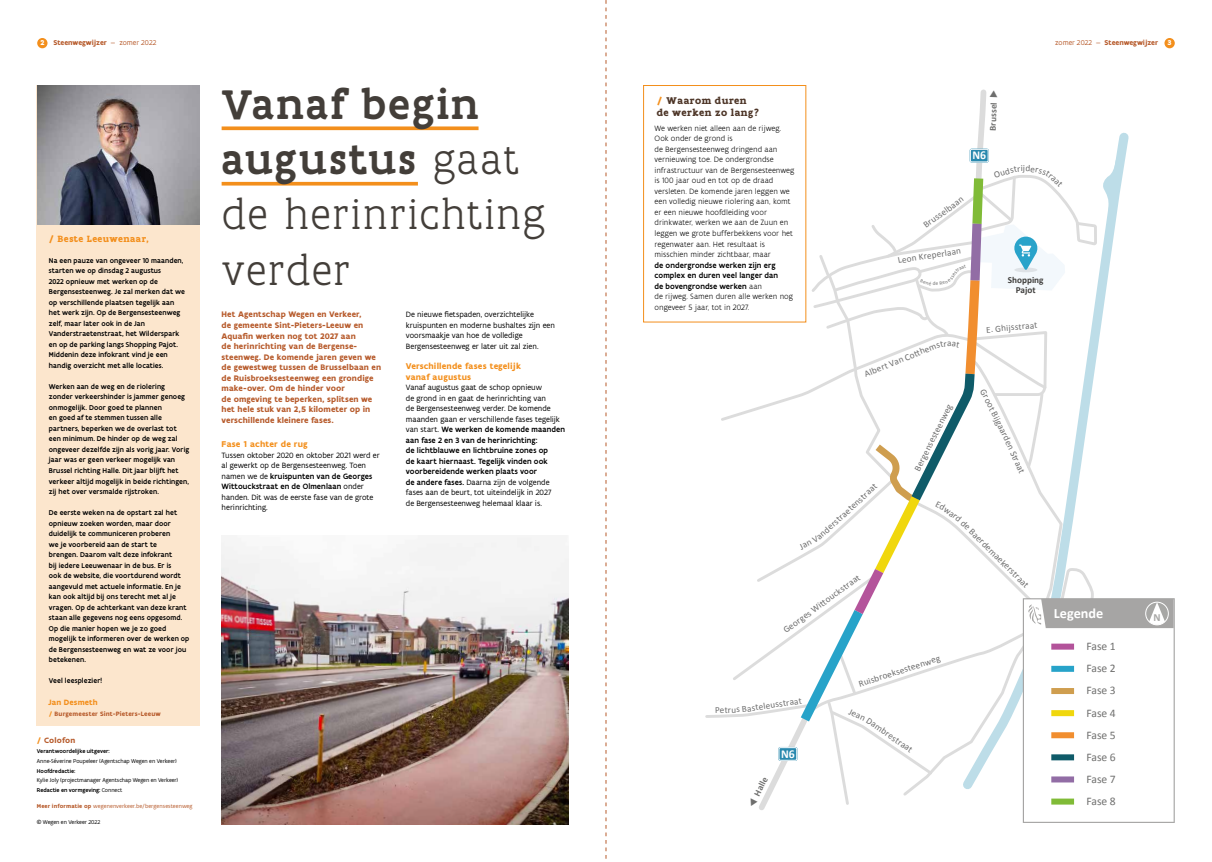
<style>
.page{position:relative;width:1212px;height:862px;background:#fff}
.page>*{position:absolute;margin:0;border:0;box-sizing:border-box;transform-origin:0 0}
.t1{font:300 44.47px/55.3px "Flanders Art Serif";letter-spacing:.03em;color:#433e39}
.t2{font:700 14.25px "Calibri";color:#fff}
.t3{font:700 12px "Calibri";color:#fff}
.t4{font:11.62px/22.1px "Calibri";color:#70706f;text-align:justify}
.t5{font:700 10.88px "Calibri";color:#a7a7a5}
.t6{font:700 10.5px/12px "Flanders Art Serif";letter-spacing:.04em;color:#4d3527}
.t7{font:700 9.75px "Flanders Art Serif";letter-spacing:.045em;color:#f38f1c}
.t8{font:9.23px "Calibri";color:#6c6c6c}
.t9{font:700 9.23px "Calibri";color:#6e6e6d}
.t10{font:700 9.23px/9.8px "Calibri";color:#3f3e3c;text-align:center}
.t11{font:700 9px/10.5px "Flanders Art Sans";letter-spacing:.02em;color:#f38f1c}
.t12{font:700 8.62px/10.5px "Flanders Art Sans";letter-spacing:.01em;color:#b75b2c}
.t13{font:8.25px/10.5px "Flanders Art Sans";color:#000}
.t14{font:300 8.25px/10.5px "Flanders Art Sans";letter-spacing:-.005em;color:#000}
.t15{font:500 8.25px/10.5px "Flanders Art Sans";letter-spacing:.01em;color:#000}
.t16{font:700 8.25px "Flanders Art Sans";letter-spacing:.015em;color:#f38f1c}
.t17{font:700 8.25px "Flanders Art Sans";letter-spacing:.02em;color:#b75b2c}
.t18{font:500 7.5px/10.5px "Flanders Art Sans";letter-spacing:.015em;color:#000}
.t19{font:700 7.5px "Flanders Art Sans";color:#b75b2c}
.t20{font:700 6.75px "Flanders Art Sans";letter-spacing:.02em;color:#b75b2c}
.t21{font:6px/9.8px "Flanders Art Sans";letter-spacing:-.01em;color:#000}
.t22{font:6px "Flanders Art Sans";letter-spacing:.015em;color:#b75b2c}
.t23{font:500 6px "Flanders Art Sans";color:#000}
.s1{font-family:"Flanders Art Serif";color:#fff}
.s2{font-weight:400}
.s3{color:#f38f1c}
.s4{font-weight:500}
.s5{font-weight:700}
.s6{font-weight:300}
</style>
<div class="page">
<div style="left:37px;top:85px;width:163px;height:639px;background:#fce6cd"></div>
<img style="left:37px;top:85px;width:163px;height:139px">
<svg style="left:1116px;top:132px;width:13px;height:25px"></svg>
<div style="left:970px;top:149px;width:18px;height:13px;background:#2989ae"></div>
<div style="left:970px;top:148px;width:19px;height:14px;border:1px solid #2989ae"></div>
<div style="left:970px;top:149px;width:18px;height:13px;border:1px solid #fff"></div>
<img style="left:221px;top:537px;width:348px;height:287px">
<div style="left:37px;top:38px;width:11px;height:10px;background:#f38f1c;border-radius:50%"></div>
<div style="left:1164px;top:38px;width:11px;height:10px;background:#f38f1c;border-radius:50%"></div>
<svg style="left:222px;top:126px;width:256px;height:4px"></svg>
<hr style="left:222px;top:182px;width:196px;height:3px;background:#f38f1c">
<svg style="left:606px;top:0;width:1px;height:859px"></svg>
<div style="left:643px;top:85px;width:163px;height:237px;border:1px solid #f38f1c"></div>
<svg style="left:704px;top:157px;width:471px;height:665px"></svg>
<p class="t19" style="left:41px;top:38px;width:117px"><span class="s1">2</span> Steenwegwijzer <span class="s2">— zomer 2022</span></p>
<p class="t19" style="left:1055px;top:38px;width:118px"><span class="s2">zomer 2022 —</span> Steenwegwijzer <span class="s1">3</span></p>
<h3 class="t7" style="left:49px;top:232px;width:101px">/ Beste Leeuwenaar,</h3>
<p class="t18" style="left:49px;top:255px;width:138px">Na een pauze van ongeveer 10 maanden, starten we op dinsdag 2 augustus<br>2022 opnieuw met werken op de Bergensesteenweg. Je zal merken dat we op verschillende plaatsen tegelijk aan het werk zijn. Op de Bergensesteenweg zelf, maar later ook in de Jan Vanderstraetenstraat, het Wilderspark en op de parking langs Shopping Pajot.<br>Middenin deze infokrant vind je een handig overzicht met alle locaties.</p>
<p class="t18" style="left:49px;top:381px;width:142px">Werken aan de weg en de riolering zonder verkeershinder is jammer genoeg onmogelijk. Door goed te plannen<br>en goed af te stemmen tussen alle partners, beperken we de overlast tot een minimum. De hinder op de weg zal ongeveer dezelfde zijn als vorig jaar. Vorig jaar was er geen verkeer mogelijk van Brussel richting Halle. Dit jaar blijft het verkeer altijd mogelijk in beide richtingen, zij het over versmalde rijstroken.</p>
<p class="t18" style="left:49px;top:507px;width:142px">De eerste weken na de opstart zal het opnieuw zoeken worden, maar door duidelijk te communiceren proberen<br>we je voorbereid aan de start te<br>brengen. Daarom valt deze infokrant<br>bij iedere Leeuwenaar in de bus. Er is<br>ook de website, die voortdurend wordt aangevuld met actuele informatie. En je kan ook altijd bij ons terecht met al je vragen. Op de achterkant van deze krant staan alle gegevens nog eens opgesomd.<br>Op die manier hopen we je zo goed mogelijk te informeren over de werken op de Bergensesteenweg en wat ze voor jou betekenen.</p>
<p class="t18" style="left:49px;top:675px;width:55px">Veel leesplezier!</p>
<p class="t16" style="left:49px;top:696px;width:50px">Jan Desmeth</p>
<p class="t20" style="left:49px;top:709px;width:113px"><span class="s3">/</span> Burgemeester Sint-Pieters-Leeuw</p>
<p class="t17" style="left:37px;top:735px;width:40px"><span class="s3">/</span> Colofon</p>
<p class="t23" style="left:37px;top:747px;width:75px">Verantwoordelijke uitgever:</p>
<p class="t21" style="left:37px;top:755px;width:141px">Anne-Séverine Poupeleer (Agentschap Wegen en Verkeer)</p>
<p class="t23" style="left:37px;top:766px;width:40px">Hoofdredactie:</p>
<p class="t21" style="left:37px;top:775px;width:143px">Kylie Joly (projectmanager Agentschap Wegen en Verkeer)<br><span class="s4">Redactie en vormgeving:</span> Connect</p>
<p class="t22" style="left:37px;top:801px;width:157px"><span class="s5">Meer informatie op</span> wegenenverkeer.be/bergensesteenweg</p>
<p class="t21" style="left:37px;top:816px;width:65px">© Wegen en Verkeer 2022</p>
<h1 class="t1" style="left:222px;top:76px;width:325px"><span class="s4">Vanaf begin augustus</span> gaat de herinrichting verder</h1>
<p class="t12" style="left:222px;top:309px;width:161px">Het Agentschap Wegen en Verkeer,<br>de gemeente Sint-Pieters-Leeuw en Aquafin werken nog tot 2027 aan<br>de herinrichting van de Bergense&shy;steenweg. De komende jaren geven we de gewestweg tussen de Brusselbaan en de Ruisbroeksesteenweg een grondige make-over. Om de hinder voor<br>de omgeving te beperken, splitsen we het hele stuk van 2,5 kilometer op in verschillende kleinere fases.</p>
<p class="t11" style="left:222px;top:438px;width:88px">Fase 1 achter de rug</p>
<p class="t13" style="left:222px;top:449px;width:160px">Tussen oktober 2020 en oktober 2021 werd er al gewerkt op de Bergensesteenweg. Toen namen we de <span class="s4">kruispunten van de Georges Wittouckstraat en de Olmenlaan</span> onder handen. Dit was de eerste fase van de grote herinrichting.</p>
<p class="t13" style="left:406px;top:309px;width:151px">De nieuwe fietspaden, overzichtelijke kruispunten en moderne bushaltes zijn een voorsmaakje van hoe de volledige Bergensesteenweg er later uit zal zien.</p>
<p class="t11" style="left:406px;top:361px;width:116px">Verschillende fases tegelijk vanaf augustus</p>
<p class="t13" style="left:406px;top:382px;width:161px">Vanaf augustus gaat de schop opnieuw<br>de grond in en gaat de herinrichting van<br>de Bergensesteenweg verder. De komende maanden gaan er verschillende fases tegelijk van start. <span class="s4">We werken de komende maanden aan fase 2 en 3 van de herinrichting:<br>de lichtblauwe en lichtbruine zones op<br>de kaart hiernaast. Tegelijk vinden ook voorbereidende werken plaats voor<br>de andere fases.</span> Daarna zijn de volgende fases aan de beurt, tot uiteindelijk in 2027<br>de Bergensesteenweg helemaal klaar is.</p>
<h3 class="t6" style="left:657px;top:95px;width:104px"><span class="s3">/</span> Waarom duren de werken zo lang?</h3>
<p class="t14" style="left:654px;top:123px;width:141px">We werken niet alleen aan de rijweg.<br>Ook onder de grond is<br>de Bergensesteenweg dringend aan vernieuwing toe. De ondergrondse infrastructuur van de Bergensesteenweg is 100 jaar oud en tot op de draad versleten. De komende jaren leggen we een volledig nieuwe riolering aan, komt er een nieuwe hoofdleiding voor drinkwater, werken we aan de Zuun en leggen we grote bufferbekkens voor het regenwater aan. Het resultaat is misschien minder zichtbaar, maar</p>
<p class="t15" style="left:654px;top:259px;width:140px">de ondergrondse werken zijn erg complex en duren veel langer dan<br>de bovengrondse werken <span class="s6">aan<br>de rijweg. Samen duren alle werken nog ongeveer 5 jaar, tot in 2027.</span></p>
<p class="t8" style="left:901px;top:253px;width:61px;rotate:-9deg">eon Kreperlaan</p>
<p class="t8" style="left:862px;top:368px;width:78px;rotate:-22deg">Albert Van Cotthem</p>
<p class="t8" style="left:947px;top:336px;width:6px">a</p>
<p class="t8" style="left:847px;top:502px;width:34px;rotate:-43deg">enstraat</p>
<p class="t8" style="left:820px;top:526px;width:38px;rotate:-42deg">derstraet</p>
<p class="t8" style="left:911px;top:467px;width:75px;rotate:-63deg">Bergensesteenweg</p>
<p class="t8" style="left:780px;top:625px;width:94px;rotate:-36deg">Georges Wittouckstraat</p>
<p class="t8" style="left:715px;top:703px;width:23px;rotate:-2deg">Petru</p>
<p class="t8" style="left:751px;top:701px;width:15px;rotate:-8deg">stel</p>
<p class="t8" style="left:765px;top:699px;width:38px;rotate:-9deg">eusstraat</p>
<p class="t9" style="left:745px;top:803px;width:34px;rotate:-64deg">▼ Halle</p>
<h3 class="t3" style="left:781px;top:744px;width:15px">N6</h3>
<p class="t8" style="left:857px;top:677px;width:87px;rotate:-18deg">Ruisbroeksesteenweg</p>
<p class="t8" style="left:852px;top:705px;width:19px;rotate:25deg">Jean</p>
<p class="t8" style="left:871px;top:714px;width:55px;rotate:34deg">Dambrestraat</p>
<p class="t9" style="left:986px;top:131px;width:43px;rotate:-88deg">Brussel ◆</p>
<h3 class="t3" style="left:972px;top:147px;width:15px">N6</h3>
<p class="t10" style="left:1008px;top:274px;width:37px">Shopping<br>Pajot</p>
<p class="t8" style="left:986px;top:323px;width:53px;rotate:-5deg">E. Ghijsstraat</p>
<p class="t8" style="left:1000px;top:408px;width:25px;rotate:64deg">Bijgaa</p>
<p class="t8" style="left:1010px;top:430px;width:26px;rotate:65deg">rden S</p>
<p class="t8" style="left:1020px;top:452px;width:20px;rotate:66deg">traat</p>
<p class="t8" style="left:979px;top:528px;width:76px;rotate:45deg">aerdemaekerstraat</p>
<h2 class="t2" style="left:1054px;top:602px;width:51px">Legende</h2>
<h3 class="t5" style="left:1153px;top:609px;width:9px">N</h3>
<h3 class="t4" style="left:1086px;top:634px;width:31px">Fase 1<br>Fase 2<br>Fase 3<br>Fase 4<br>Fase 5<br>Fase 6<br>Fase 7<br>Fase 8</h3>
</div>
